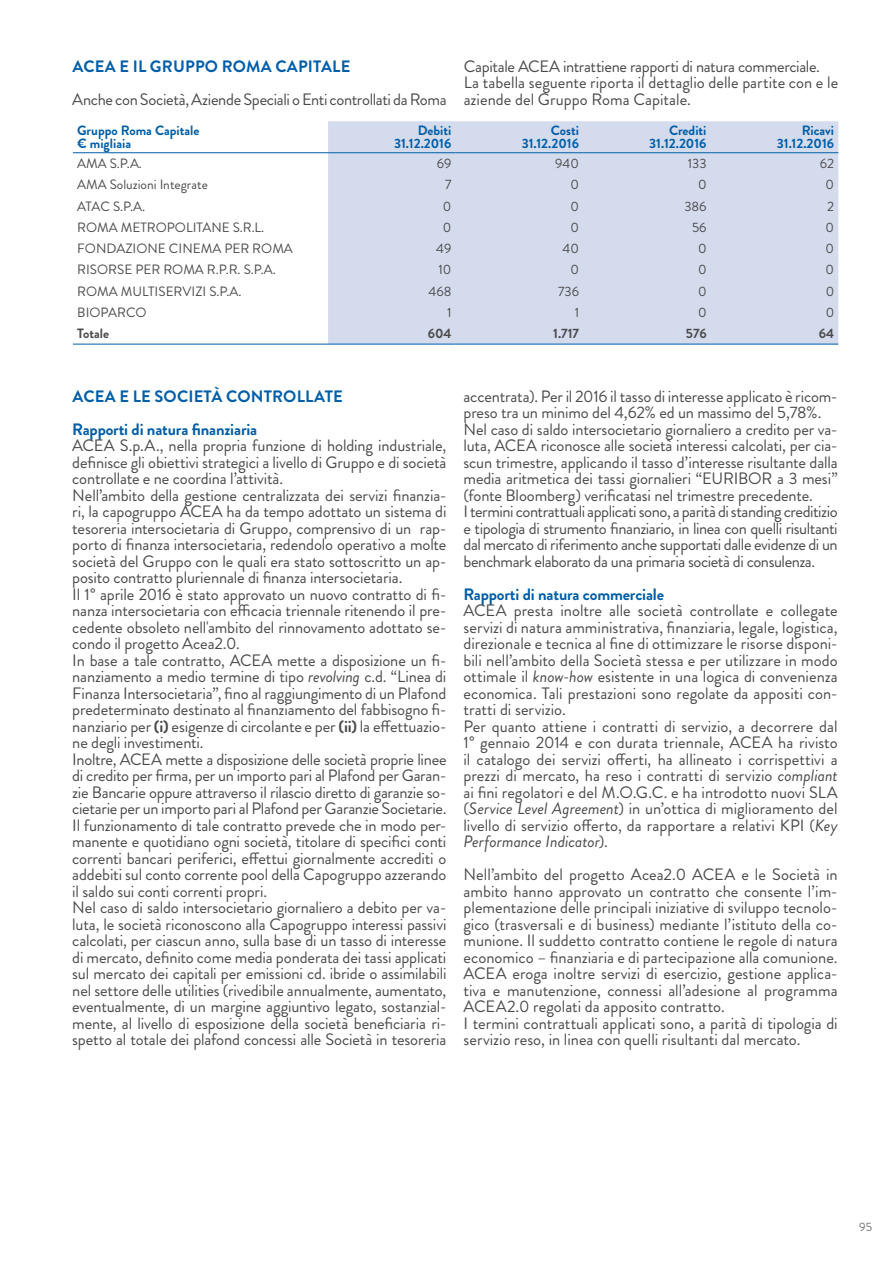
<style>
.page{position:relative;width:893px;height:1263px;background:#fff}
.page>*{position:absolute;margin:0;border:0;box-sizing:border-box;transform-origin:0 0}
.t1{font:16.5px/16.5px "Brandon Grotesque";letter-spacing:-.01em;color:#4b4b4d}
.t2{font:700 16.5px/33px "Brandon Grotesque";letter-spacing:.01em;color:#005ea8}
.t3{font:13.5px "Brandon Grotesque";color:#4b4b4d}
.t4{font:700 13.5px/13.5px "Brandon Grotesque";color:#005ea8;text-align:right}
.t5{font:700 13.5px "Brandon Grotesque";color:#4b4b4d}
.t6{font:12px "Brandon Grotesque";color:#707172}
.s1{font-style:italic}
.s2{font-weight:700}
</style>
<div class="page">
<div style="left:328px;top:121px;width:510px;height:223px;background:#d3dbed"></div>
<hr style="left:73px;top:344px;width:255px;height:1px;background:#005ea8">
<hr style="left:328px;top:344px;width:128px;height:1px;background:#005ea8">
<hr style="left:456px;top:344px;width:127px;height:1px;background:#005ea8">
<hr style="left:583px;top:344px;width:128px;height:1px;background:#005ea8">
<hr style="left:711px;top:344px;width:127px;height:1px;background:#005ea8">
<hr style="left:73px;top:152px;width:255px;height:1px;background:#005ea8">
<hr style="left:328px;top:152px;width:128px;height:1px;background:#005ea8">
<hr style="left:456px;top:152px;width:127px;height:1px;background:#005ea8">
<hr style="left:583px;top:152px;width:128px;height:1px;background:#005ea8">
<hr style="left:711px;top:152px;width:127px;height:1px;background:#005ea8">
<p class="t2" style="left:72px;top:50px;width:12px">ACEA</p>
<p class="t2" style="left:119px;top:50px;width:233px">e il Gruppo Roma Capitale</p>
<p class="t1" style="left:72px;top:91px;width:376px">Anche con Società, Aziende Speciali o Enti controllati da Roma</p>
<p class="t1" style="left:464px;top:58px;width:376px">Capitale ACEA intrattiene rapporti di natura commerciale.<br>La tabella seguente riporta il dettaglio delle partite con e le aziende del Gruppo Roma Capitale.</p>
<p class="t4" style="left:77px;top:124px;width:124px;text-align:left">Gruppo Roma Capitale € migliaia</p>
<p class="t4" style="left:394px;top:124px;width:59px">Debiti<br>31.12.2016</p>
<p class="t4" style="left:522px;top:124px;width:59px">Costi<br>31.12.2016</p>
<p class="t4" style="left:649px;top:124px;width:59px">Crediti<br>31.12.2016</p>
<p class="t4" style="left:777px;top:124px;width:59px">Ricavi<br>31.12.2016</p>
<p class="t3" style="left:77px;top:154px;width:66px">AMA S.P.A.</p>
<p class="t3" style="left:437px;top:154px;width:16px">69</p>
<p class="t3" style="left:555px;top:154px;width:25px">940</p>
<p class="t3" style="left:688px;top:154px;width:20px">133</p>
<p class="t3" style="left:820px;top:154px;width:16px">62</p>
<p class="t3" style="left:77px;top:175px;width:132px">AMA Soluzioni Integrate</p>
<p class="t3" style="left:445px;top:175px;width:8px">7</p>
<p class="t3" style="left:570px;top:175px;width:10px">0</p>
<p class="t3" style="left:698px;top:175px;width:10px">0</p>
<p class="t3" style="left:826px;top:175px;width:10px">0</p>
<p class="t3" style="left:77px;top:197px;width:70px">ATAC S.P.A.</p>
<p class="t3" style="left:443px;top:197px;width:10px">0</p>
<p class="t3" style="left:570px;top:197px;width:10px">0</p>
<p class="t3" style="left:684px;top:197px;width:24px">386</p>
<p class="t3" style="left:827px;top:197px;width:9px">2</p>
<p class="t3" style="left:77px;top:218px;width:189px">ROMA METROPOLITANE S.R.L.</p>
<p class="t3" style="left:443px;top:218px;width:10px">0</p>
<p class="t3" style="left:570px;top:218px;width:10px">0</p>
<p class="t3" style="left:692px;top:218px;width:16px">56</p>
<p class="t3" style="left:826px;top:218px;width:10px">0</p>
<p class="t3" style="left:77px;top:239px;width:217px">FONDAZIONE CINEMA PER ROMA</p>
<p class="t3" style="left:436px;top:239px;width:17px">49</p>
<p class="t3" style="left:563px;top:239px;width:18px">40</p>
<p class="t3" style="left:698px;top:239px;width:10px">0</p>
<p class="t3" style="left:826px;top:239px;width:10px">0</p>
<p class="t3" style="left:77px;top:260px;width:200px">RISORSE PER ROMA R.P.R. S.P.A.</p>
<p class="t3" style="left:439px;top:260px;width:14px">10</p>
<p class="t3" style="left:570px;top:260px;width:10px">0</p>
<p class="t3" style="left:698px;top:260px;width:10px">0</p>
<p class="t3" style="left:826px;top:260px;width:10px">0</p>
<p class="t3" style="left:77px;top:282px;width:166px">ROMA MULTISERVIZI S.P.A.</p>
<p class="t3" style="left:428px;top:282px;width:24px">468</p>
<p class="t3" style="left:558px;top:282px;width:22px">736</p>
<p class="t3" style="left:698px;top:282px;width:10px">0</p>
<p class="t3" style="left:826px;top:282px;width:10px">0</p>
<p class="t3" style="left:77px;top:303px;width:71px">BIOPARCO</p>
<p class="t3" style="left:447px;top:303px;width:6px">1</p>
<p class="t3" style="left:575px;top:303px;width:6px">1</p>
<p class="t3" style="left:698px;top:303px;width:10px">0</p>
<p class="t3" style="left:826px;top:303px;width:10px">0</p>
<p class="t5" style="left:77px;top:324px;width:33px">Totale</p>
<p class="t5" style="left:428px;top:324px;width:25px">604</p>
<p class="t5" style="left:553px;top:324px;width:27px">1.717</p>
<p class="t5" style="left:686px;top:324px;width:22px">576</p>
<p class="t5" style="left:819px;top:324px;width:17px">64</p>
<p class="t2" style="left:72px;top:380px;width:272px;text-indent:47px">e le Società Controllate<br>Rapporti di natura finanziaria</p>
<p class="t1" style="left:72px;top:438px;width:376px">ACEA S.p.A., nella propria funzione di holding industriale, definisce gli obiettivi strategici a livello di Gruppo e di società controllate e ne coordina l’attività.<br>Nell’ambito della gestione centralizzata dei servizi finanzia&shy;ri, la capogruppo ACEA ha da tempo adottato un sistema di tesoreria intersocietaria di Gruppo, comprensivo di un rap&shy;porto di finanza intersocietaria, redendolo operativo a molte società del Gruppo con le quali era stato sottoscritto un ap&shy;posito contratto pluriennale di finanza intersocietaria.<br>Il 1° aprile 2016 è stato approvato un nuovo contratto di fi&shy;nanza intersocietaria con efficacia triennale ritenendo il pre&shy;cedente obsoleto nell'ambito del rinnovamento adottato se&shy;condo il progetto Acea2.0.<br>In base a tale contratto, ACEA mette a disposizione un fi&shy;nanziamento a medio termine di tipo <span class="s1">revolving</span> c.d. “Linea di Finanza Intersocietaria”, fino al raggiungimento di un Plafond predeterminato destinato al finanziamento del fabbisogno fi&shy;nanziario per <span class="s2">(i)</span> esigenze di circolante e per <span class="s2">(ii)</span> la effettuazio&shy;ne degli investimenti.<br>Inoltre, ACEA mette a disposizione delle società proprie linee di credito per firma, per un importo pari al Plafond per Garan&shy;zie Bancarie oppure attraverso il rilascio diretto di garanzie so&shy;cietarie per un importo pari al Plafond per Garanzie Societarie.<br>Il funzionamento di tale contratto prevede che in modo per&shy;manente e quotidiano ogni società, titolare di specifici conti correnti bancari periferici, effettui giornalmente accrediti o addebiti sul conto corrente pool della Capogruppo azzerando il saldo sui conti correnti propri.<br>Nel caso di saldo intersocietario giornaliero a debito per va&shy;luta, le società riconoscono alla Capogruppo interessi passivi calcolati, per ciascun anno, sulla base di un tasso di interesse di mercato, definito come media ponderata dei tassi applicati sul mercato dei capitali per emissioni cd. ibride o assimilabili nel settore delle utilities (rivedibile annualmente, aumentato, eventualmente, di un margine aggiuntivo legato, sostanzial&shy;mente, al livello di esposizione della società beneficiaria ri&shy;spetto al totale dei plafond concessi alle Società in tesoreria</p>
<p class="t2" style="left:72px;top:380px;width:12px">ACEA</p>
<p class="t1" style="left:463px;top:388px;width:376px">accentrata). Per il 2016 il tasso di interesse applicato è ricom&shy;preso tra un minimo del 4,62% ed un massimo del 5,78%.<br>Nel caso di saldo intersocietario giornaliero a credito per va&shy;luta, ACEA riconosce alle società interessi calcolati, per cia&shy;scun trimestre, applicando il tasso d’interesse risultante dalla media aritmetica dei tassi giornalieri “EURIBOR a 3 mesi” (fonte Bloomberg) verificatasi nel trimestre precedente.<br>I termini contrattuali applicati sono, a parità di standing creditizio e tipologia di strumento finanziario, in linea con quelli risultanti dal mercato di riferimento anche supportati dalle evidenze di un benchmark elaborato da una primaria società di consulenza.</p>
<p class="t2" style="left:463px;top:578px;width:202px">Rapporti di natura commerciale</p>
<p class="t1" style="left:463px;top:603px;width:376px">ACEA presta inoltre alle società controllate e collegate servizi di natura amministrativa, finanziaria, legale, logistica, direzionale e tecnica al fine di ottimizzare le risorse disponi&shy;bili nell’ambito della Società stessa e per utilizzare in modo ottimale il <span class="s1">know-how</span> esistente in una logica di convenienza economica. Tali prestazioni sono regolate da appositi con&shy;tratti di servizio.<br>Per quanto attiene i contratti di servizio, a decorrere dal 1° gennaio 2014 e con durata triennale, ACEA ha rivisto il catalogo dei servizi offerti, ha allineato i corrispettivi a prezzi di mercato, ha reso i contratti di servizio <span class="s1">compliant </span>ai fini regolatori e del M.O.G.C. e ha introdotto nuovi SLA (<span class="s1">Service Level Agreement</span>) in un’ottica di miglioramento del livello di servizio offerto, da rapportare a relativi KPI (<span class="s1">Key Performance Indicator</span>).</p>
<p class="t1" style="left:463px;top:867px;width:376px">Nell’ambito del progetto Acea2.0 ACEA e le Società in ambito hanno approvato un contratto che consente l’im&shy;plementazione delle principali iniziative di sviluppo tecnolo&shy;gico (trasversali e di business) mediante l’istituto della co&shy;munione. Il suddetto contratto contiene le regole di natura economico – finanziaria e di partecipazione alla comunione.<br>ACEA eroga inoltre servizi di esercizio, gestione applica&shy;tiva e manutenzione, connessi all’adesione al programma ACEA2.0 regolati da apposito contratto.<br>I termini contrattuali applicati sono, a parità di tipologia di servizio reso, in linea con quelli risultanti dal mercato.</p>
<p class="t6" style="left:859px;top:1219px;width:14px">95</p>
</div>
